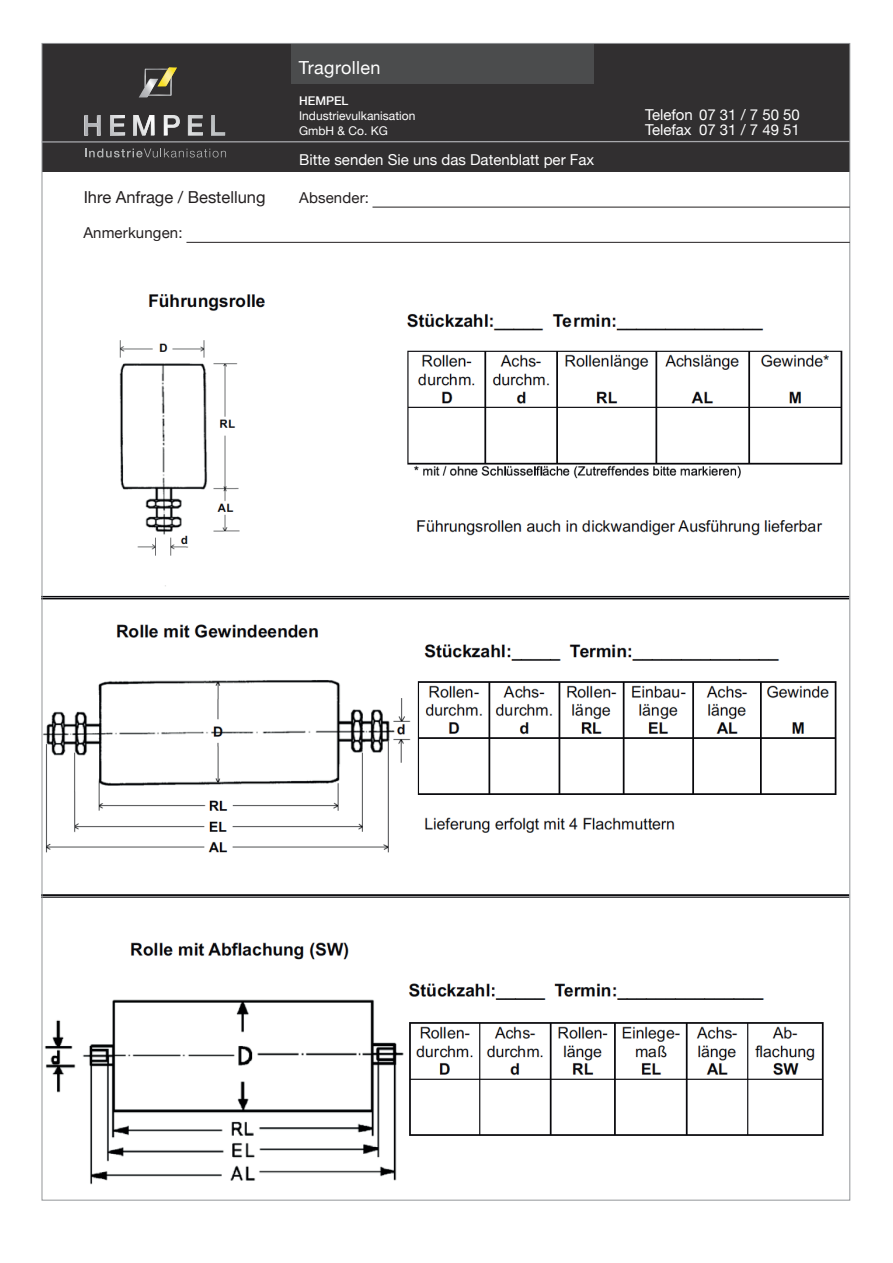
<style>
.page{position:relative;width:893px;height:1263px;background:#fff}
.page>*{position:absolute;margin:0;border:0;box-sizing:border-box;transform-origin:0 0}
.t1{font:18px "Helvetica Neue";letter-spacing:.02em;color:#fff}
.t2{font:16.5px "Helvetica Neue";color:#231f20}
.t3{font:15px/15.3px "Helvetica Neue";color:#fff}
.t4{font:15px "Helvetica Neue";letter-spacing:.01em;color:#231f20}
.t5{font:12px/15.3px "Helvetica Neue";color:#fff}
.t6{font:500 12px "Helvetica Neue";color:#fff}
</style>
<div class="page">
<div style="left:42px;top:44px;width:808px;height:128px;background:#312f30"></div>
<svg style="left:85px;top:149px;width:141px;height:9px"></svg>
<svg style="left:139px;top:67px;width:38px;height:30px"></svg>
<svg style="left:41px;top:115px;width:810px;height:28px"></svg>
<div style="left:291px;top:44px;width:303px;height:40px;background:#4b4c4d"></div>
<img style="left:44px;top:294px;width:804px;height:891px">
<hr style="left:372px;top:207px;width:478px;height:1px;background:#231f20">
<hr style="left:186px;top:242px;width:664px;height:1px;background:#231f20">
<p class="t1" style="left:299px;top:57px;width:83px">Tragrollen</p>
<p class="t6" style="left:299px;top:93px;width:51px">HEMPEL</p>
<p class="t5" style="left:299px;top:108px;width:118px">Industrievulkanisation<br>GmbH &amp; Co. KG</p>
<p class="t3" style="left:645px;top:107px;width:156px">Telefon 07 31 / 7 50 50<br>Telefax 07 31 / 7 49 51</p>
<p class="t3" style="left:299px;top:152px;width:297px">Bitte senden Sie uns das Datenblatt per Fax</p>
<p class="t2" style="left:84px;top:187px;width:183px">Ihre Anfrage / Bestellung</p>
<p class="t4" style="left:299px;top:189px;width:71px">Absender:</p>
<p class="t4" style="left:83px;top:224px;width:101px">Anmerkungen:</p>
</div>
